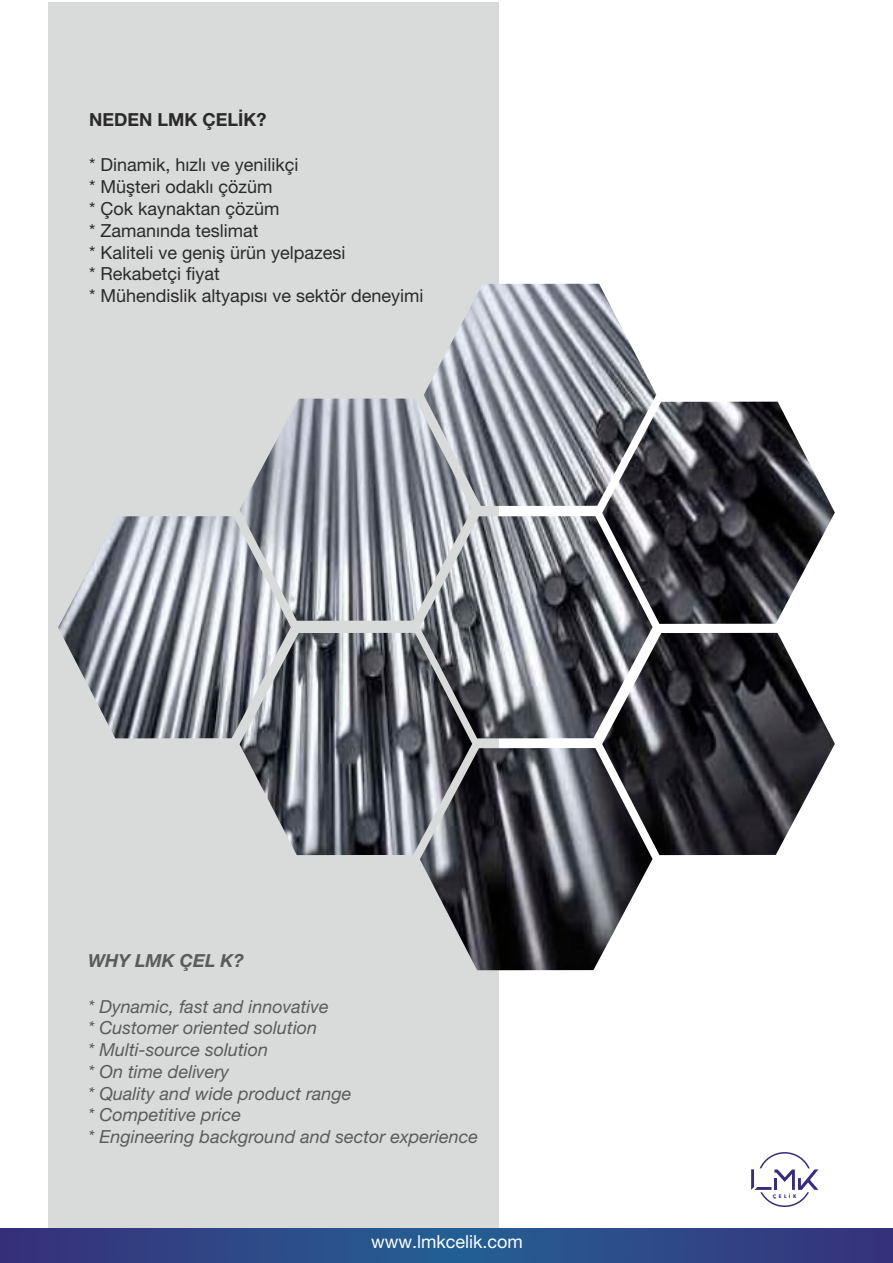
<style>
.page{position:relative;width:893px;height:1263px;background:#fff}
.page>*{position:absolute;margin:0;border:0;box-sizing:border-box;transform-origin:0 0}
.t1{font:italic 18px/21.8px "Helvetica Neue CE";color:#5c5b5b}
.t2{font:18px/21.8px "Helvetica Neue CE";color:#2a2a29}
.t3{font:18px "Helvetica Neue CE";color:#fefefe}
.t4{font:700 18px "Helvetica Neue CE";color:#2a2a29}
.t5{font:italic 700 18px "Helvetica Neue CE";color:#5c5b5b}
.t6{font:900 4.65px "Geometrix";letter-spacing:.52em;color:#362e78}
</style>
<div class="page">
<div style="left:48px;top:3px;width:450px;height:1225px;background:#d9dada"></div>
<img style="left:58px;top:284px;width:777px;height:686px">
<svg style="left:751px;top:1152px;width:67px;height:55px"></svg>
<svg style="left:0;top:1228px;width:893px;height:35px"></svg>
<p class="t4" style="left:89px;top:113px;width:179px">NEDEN LMK ÇELİK?</p>
<p class="t2" style="left:89px;top:156px;width:336px">* Dinamik, hızlı ve yenilikçi<br>* Müºteri odaklı çözüm<br>* Çok kaynaktan çözüm<br>* Zamanında teslimat<br>* Kaliteli ve geniº ürün yelpazesi<br>* Rekabetçi fiyat<br>* Mühendislik altyapısı ve sektör deneyimi</p>
<p class="t5" style="left:88px;top:955px;width:157px">WHY LMK ÇEL K?</p>
<p class="t1" style="left:88px;top:997px;width:391px">* Dynamic, fast and innovative<br>* Customer oriented solution<br>* Multi-source solution<br>* On time delivery<br>* Quality and wide product range<br>* Competitive price<br>* Engineering background and sector experience</p>
<p class="t3" style="left:371px;top:1235px;width:153px">www.lmkcelik.com</p>
<p class="t6" style="left:773px;top:1195px;width:25px">ÇELİK</p>
</div>
